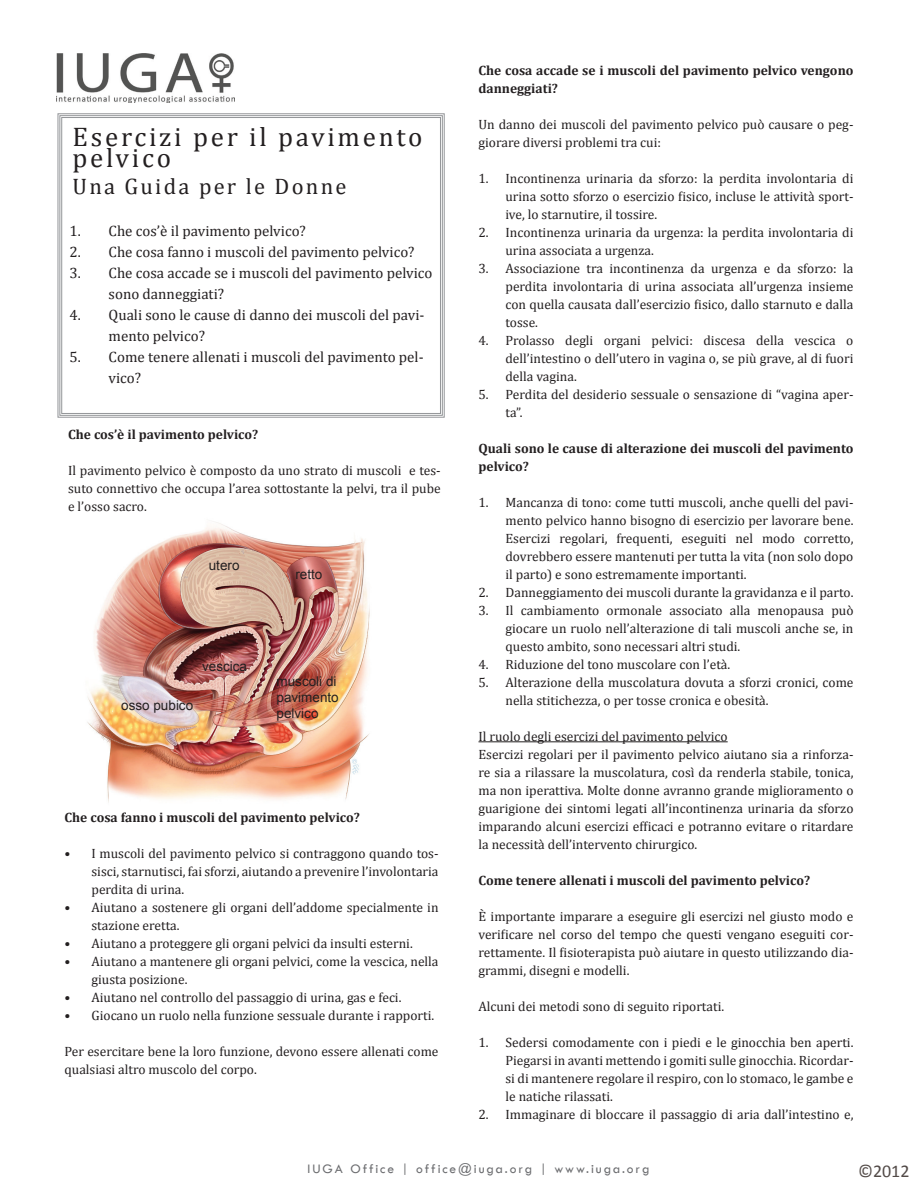
<style>
.page{position:relative;width:918px;height:1188px;background:#fff}
.page>*{position:absolute;margin:0;border:0;box-sizing:border-box;transform-origin:0 0}
.t1{font:27px/21px "Cambria";letter-spacing:.1em;color:#231f20}
.t2{font:22.5px "Cambria";letter-spacing:.1em;color:#231f20}
.t3{font:18px "Calibri";color:#524a47}
.t4{font:15px/21px "Cambria";color:#231f20}
.t5{font:13.5px/18px "Cambria";color:#231f20;text-align:justify}
.t6{font:700 13.5px/18px "Cambria";color:#231f20}
.t7{font:13.5px/16.2px "Arial";color:#231f20}
.t8{font:13.5px "Tw Cen";letter-spacing:.14em;color:#6c6d70}
.s1{font-weight:700}
</style>
<div class="page">
<img style="left:56px;top:54px;width:179px;height:48px">
<svg style="left:57px;top:113px;width:388px;height:305px"></svg>
<div style="left:59px;top:115px;width:384px;height:301px;border:1px solid #939598"></div>
<div style="left:61px;top:117px;width:380px;height:297px;border:1px solid #939598"></div>
<img style="left:87px;top:522px;width:283px;height:281px">
<hr style="left:478px;top:741px;width:250px;height:1px;background:#231f20">
<p class="t1" style="left:73px;top:127px;width:351px">Esercizi per il pavimento pelvico</p>
<p class="t2" style="left:73px;top:173px;width:275px">Una Guida per le Donne</p>
<p class="t4" style="left:70px;top:221px;width:238px">1. Che cos’è il pavimento pelvico?</p>
<p class="t4" style="left:70px;top:242px;width:347px">2. Che cosa fanno i muscoli del pavimento pelvico?</p>
<p class="t4" style="left:109px;top:263px;width:325px;text-indent:-39px">3. Che cosa accade se i muscoli del pavimento pelvico sono danneggiati?</p>
<p class="t4" style="left:109px;top:305px;width:317px;text-indent:-39px">4. Quali sono le cause di danno dei muscoli del pavi&shy;mento pelvico?</p>
<p class="t4" style="left:109px;top:347px;width:317px;text-indent:-39px">5. Come tenere allenati i muscoli del pavimento pel&shy;vico?</p>
<p class="t6" style="left:68px;top:425px;width:192px">Che cos’è il pavimento pelvico?</p>
<p class="t5" style="left:68px;top:461px;width:374px">Il pavimento pelvico è composto da uno strato di muscoli e tes&shy;suto connettivo che occupa l’area sottostante la pelvi, tra il pube e l’osso sacro.</p>
<p class="t7" style="left:209px;top:557px;width:32px">utero</p>
<p class="t7" style="left:295px;top:566px;width:29px">retto</p>
<p class="t7" style="left:202px;top:658px;width:47px">vescica</p>
<p class="t7" style="left:121px;top:698px;width:74px">osso pubico</p>
<p class="t7" style="left:277px;top:673px;width:64px">muscoli di pavimento pelvico</p>
<p class="t6" style="left:64px;top:808px;width:297px">Che cosa fanno i muscoli del pavimento pelvico?</p>
<p class="t5" style="left:92px;top:844px;width:349px;text-indent:-27px"><span class="s1">•</span> I muscoli del pavimento pelvico si contraggono quando tos&shy;sisci, starnutisci, fai sforzi, aiutando a prevenire l’involontaria perdita di urina.</p>
<p class="t5" style="left:92px;top:898px;width:349px;text-indent:-27px">• Aiutano a sostenere gli organi dell’addome specialmente in stazione eretta.</p>
<p class="t5" style="left:64px;top:934px;width:350px">• Aiutano a proteggere gli organi pelvici da insulti esterni.</p>
<p class="t5" style="left:92px;top:952px;width:349px;text-indent:-27px">• Aiutano a mantenere gli organi pelvici, come la vescica, nella giusta posizione.</p>
<p class="t5" style="left:64px;top:988px;width:339px">• Aiutano nel controllo del passaggio di urina, gas e feci.</p>
<p class="t5" style="left:64px;top:1006px;width:371px">• Giocano un ruolo nella funzione sessuale durante i rapporti.</p>
<p class="t5" style="left:64px;top:1042px;width:376px">Per esercitare bene la loro funzione, devono essere allenati come qualsiasi altro muscolo del corpo.</p>
<p class="t6" style="left:478px;top:61px;width:377px">Che cosa accade se i muscoli del pavimento pelvico vengono danneggiati?</p>
<p class="t5" style="left:478px;top:115px;width:376px">Un danno dei muscoli del pavimento pelvico può causare o peg&shy;giorare diversi problemi tra cui:</p>
<p class="t5" style="left:506px;top:169px;width:349px;text-indent:-27px">1. Incontinenza urinaria da sforzo: la perdita involontaria di urina sotto sforzo o esercizio fisico, incluse le attività sport&shy;ive, lo starnutire, il tossire.</p>
<p class="t5" style="left:506px;top:223px;width:350px;text-indent:-27px">2. Incontinenza urinaria da urgenza: la perdita involontaria di urina associata a urgenza.</p>
<p class="t5" style="left:506px;top:259px;width:350px;text-indent:-27px">3. Associazione tra incontinenza da urgenza e da sforzo: la perdita involontaria di urina associata all’urgenza insieme con quella causata dall’esercizio fisico, dallo starnuto e dalla tosse.</p>
<p class="t5" style="left:506px;top:331px;width:350px;text-indent:-27px">4. Prolasso degli organi pelvici: discesa della vescica o dell’intestino o dell’utero in vagina o, se più grave, al di fuori della vagina.</p>
<p class="t5" style="left:506px;top:385px;width:349px;text-indent:-27px">5. Perdita del desiderio sessuale o sensazione di “vagina aper&shy;ta”.</p>
<p class="t6" style="left:478px;top:439px;width:377px">Quali sono le cause di alterazione dei muscoli del pavimento pelvico?</p>
<p class="t5" style="left:506px;top:493px;width:350px;text-indent:-27px">1. Mancanza di tono: come tutti muscoli, anche quelli del pavi&shy;mento pelvico hanno bisogno di esercizio per lavorare bene.<br>Esercizi regolari, frequenti, eseguiti nel modo corretto, dovrebbero essere mantenuti per tutta la vita (non solo dopo il parto) e sono estremamente importanti.</p>
<p class="t5" style="left:478px;top:583px;width:377px">2. Danneggiamento dei muscoli durante la gravidanza e il parto.</p>
<p class="t5" style="left:506px;top:601px;width:350px;text-indent:-27px">3. Il cambiamento ormonale associato alla menopausa può giocare un ruolo nell’alterazione di tali muscoli anche se, in questo ambito, sono necessari altri studi.</p>
<p class="t5" style="left:478px;top:655px;width:253px">4. Riduzione del tono muscolare con l’età.</p>
<p class="t5" style="left:506px;top:673px;width:349px;text-indent:-27px">5. Alterazione della muscolatura dovuta a sforzi cronici, come nella stitichezza, o per tosse cronica e obesità.</p>
<p class="t5" style="left:478px;top:727px;width:251px">Il ruolo degli esercizi del pavimento pelvico</p>
<p class="t5" style="left:478px;top:745px;width:377px">Esercizi regolari per il pavimento pelvico aiutano sia a rinforza&shy;re sia a rilassare la muscolatura, così da renderla stabile, tonica, ma non iperattiva. Molte donne avranno grande miglioramento o guarigione dei sintomi legati all’incontinenza urinaria da sforzo imparando alcuni esercizi efficaci e potranno evitare o ritardare la necessità dell’intervento chirurgico.</p>
<p class="t6" style="left:478px;top:871px;width:333px">Come tenere allenati i muscoli del pavimento pelvico?</p>
<p class="t5" style="left:478px;top:907px;width:376px">È importante imparare a eseguire gli esercizi nel giusto modo e verificare nel corso del tempo che questi vengano eseguiti cor&shy;rettamente. Il fisioterapista può aiutare in questo utilizzando dia&shy;grammi, disegni e modelli.</p>
<p class="t5" style="left:478px;top:997px;width:247px">Alcuni dei metodi sono di seguito riportati.</p>
<p class="t5" style="left:506px;top:1033px;width:350px;text-indent:-27px">1. Sedersi comodamente con i piedi e le ginocchia ben aperti.<br>Piegarsi in avanti mettendo i gomiti sulle ginocchia. Ricordar&shy;si di mantenere regolare il respiro, con lo stomaco, le gambe e le natiche rilassati.</p>
<p class="t5" style="left:478px;top:1105px;width:377px">2. Immaginare di bloccare il passaggio di aria dall’intestino e,</p>
<p class="t8" style="left:308px;top:1161px;width:343px">IUGA Office | office@iuga.org | www.iuga.org</p>
<p class="t3" style="left:858px;top:1160px;width:53px">©2012</p>
</div>
